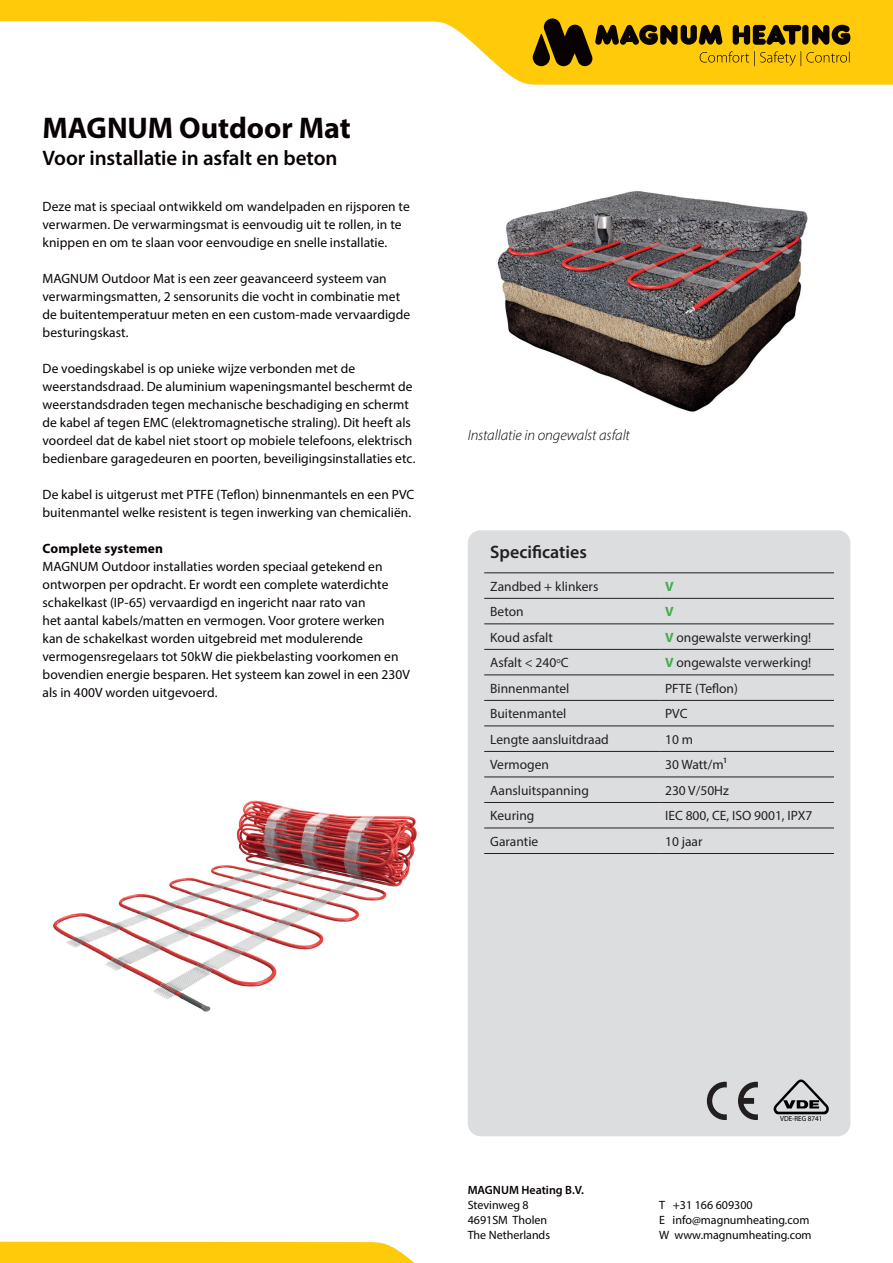
<style>
.page{position:relative;width:893px;height:1263px;background:#fff}
.page>*{position:absolute;margin:0;border:0;box-sizing:border-box;transform-origin:0 0}
.t1{font:700 30px "Myriad Pro";color:#080302}
.t2{font:600 21px "Myriad Pro";letter-spacing:-.005em;color:#080302}
.t3{font:600 18px "Myriad Pro";color:#231f20}
.t4{font:italic 300 15px "Myriad Pro";letter-spacing:-.005em;color:#080302}
.t5{font:13.5px/18px "Myriad Pro";letter-spacing:.005em;color:#080302}
.t6{font:13.5px "Myriad Pro";color:#231f20}
.t7{font:700 13.5px "Myriad Pro";letter-spacing:.01em;color:#080302}
.t8{font:700 13.5px "Myriad Pro";color:#40ae49}
.t9{font:12px/15px "Myriad Pro";color:#080302}
.t10{font:600 12px "Myriad Pro";color:#080302}
.t11{font:7.35px "Myriad Pro";color:#000001;scale:.96 1}
.s1{font-weight:700;color:#40ae49}
</style>
<div class="page">
<div style="left:0;top:1242px;width:414px;height:21px;background:#feca0a"></div>
<svg style="left:0;top:0;width:893px;height:85px"></svg>
<svg style="left:533px;top:18px;width:317px;height:48px;background:#a78407"></svg>
<div style="left:468px;top:530px;width:382px;height:606px;background:#dcdddf;border-radius:13px"></div>
<img style="left:53px;top:800px;width:364px;height:212px">
<img style="left:497px;top:191px;width:311px;height:221px">
<svg style="left:774px;top:1079px;width:55px;height:35px"></svg>
<svg style="left:707px;top:1082px;width:20px;height:38px"></svg>
<svg style="left:738px;top:1082px;width:20px;height:38px"></svg>
<hr style="left:484px;top:573px;width:175px;height:1px;background:#231f20">
<hr style="left:659px;top:573px;width:175px;height:1px;background:#231f20">
<hr style="left:484px;top:598px;width:175px;height:1px;background:#231f20">
<hr style="left:659px;top:598px;width:175px;height:1px;background:#231f20">
<hr style="left:484px;top:624px;width:175px;height:1px;background:#231f20">
<hr style="left:659px;top:624px;width:175px;height:1px;background:#231f20">
<hr style="left:484px;top:649px;width:175px;height:1px;background:#231f20">
<hr style="left:659px;top:649px;width:175px;height:1px;background:#231f20">
<hr style="left:484px;top:675px;width:175px;height:1px;background:#231f20">
<hr style="left:659px;top:675px;width:175px;height:1px;background:#231f20">
<hr style="left:484px;top:700px;width:175px;height:1px;background:#231f20">
<hr style="left:659px;top:700px;width:175px;height:1px;background:#231f20">
<hr style="left:484px;top:726px;width:175px;height:1px;background:#231f20">
<hr style="left:659px;top:726px;width:175px;height:1px;background:#231f20">
<hr style="left:484px;top:751px;width:175px;height:1px;background:#231f20">
<hr style="left:659px;top:751px;width:175px;height:1px;background:#231f20">
<hr style="left:484px;top:777px;width:175px;height:1px;background:#231f20">
<hr style="left:659px;top:777px;width:175px;height:1px;background:#231f20">
<hr style="left:484px;top:802px;width:175px;height:1px;background:#231f20">
<hr style="left:659px;top:802px;width:175px;height:1px;background:#231f20">
<hr style="left:484px;top:828px;width:175px;height:1px;background:#231f20">
<hr style="left:659px;top:828px;width:175px;height:1px;background:#231f20">
<hr style="left:484px;top:853px;width:175px;height:1px;background:#231f20">
<hr style="left:659px;top:853px;width:175px;height:1px;background:#231f20">
<p class="t1" style="left:43px;top:109px;width:310px">MAGNUM Outdoor Mat</p>
<p class="t2" style="left:43px;top:145px;width:296px">Voor installatie in asfalt en beton</p>
<p class="t5" style="left:43px;top:197px;width:369px">Deze mat is speciaal ontwikkeld om wandelpaden en rijsporen te verwarmen. De verwarmingsmat is eenvoudig uit te rollen, in te knippen en om te slaan voor eenvoudige en snelle installatie.</p>
<p class="t5" style="left:43px;top:269px;width:369px">MAGNUM Outdoor Mat is een zeer geavanceerd systeem van verwarmingsmatten, 2 sensorunits die vocht in combinatie met de buitentemperatuur meten en een custom-made vervaardigde besturingskast.</p>
<p class="t5" style="left:43px;top:359px;width:374px">De voedingskabel is op unieke wijze verbonden met de weerstandsdraad. De aluminium wapeningsmantel beschermt de weerstandsdraden tegen mechanische beschadiging en schermt de kabel af tegen EMC (elektromagnetische straling). Dit heeft als voordeel dat de kabel niet stoort op mobiele telefoons, elektrisch bedienbare garagedeuren en poorten, beveiligingsinstallaties etc.</p>
<p class="t5" style="left:43px;top:485px;width:373px">De kabel is uitgerust met PTFE (Teflon) binnenmantels en een PVC buitenmantel welke resistent is tegen inwerking van chemicaliën.</p>
<p class="t7" style="left:43px;top:540px;width:122px">Complete systemen</p>
<p class="t5" style="left:43px;top:557px;width:369px">MAGNUM Outdoor installaties worden speciaal getekend en ontworpen per opdracht. Er wordt een complete waterdichte schakelkast (IP-65) vervaardigd en ingericht naar rato van<br>het aantal kabels/matten en vermogen. Voor grotere werken<br>kan de schakelkast worden uitgebreid met modulerende vermogensregelaars tot 50kW die piekbelasting voorkomen en bovendien energie besparen. Het systeem kan zowel in een 230V als in 400V worden uitgevoerd.</p>
<p class="t4" style="left:468px;top:426px;width:164px">Installatie in ongewalst asfalt</p>
<p class="t3" style="left:490px;top:541px;width:98px">Specificaties</p>
<p class="t6" style="left:490px;top:578px;width:110px">Zandbed + klinkers</p>
<p class="t8" style="left:665px;top:577px;width:10px">V</p>
<p class="t6" style="left:490px;top:603px;width:35px">Beton</p>
<p class="t8" style="left:665px;top:603px;width:10px">V</p>
<p class="t6" style="left:490px;top:629px;width:64px">Koud asfalt</p>
<p class="t6" style="left:665px;top:629px;width:148px"><span class="s1">V</span> ongewalste verwerking!</p>
<p class="t6" style="left:490px;top:654px;width:80px">Asfalt &lt; 240<sup>o</sup>C</p>
<p class="t6" style="left:665px;top:654px;width:148px"><span class="s1">V</span> ongewalste verwerking!</p>
<p class="t6" style="left:490px;top:680px;width:81px">Binnenmantel</p>
<p class="t6" style="left:665px;top:680px;width:74px">PFTE (Teflon)</p>
<p class="t6" style="left:490px;top:705px;width:78px">Buitenmantel</p>
<p class="t6" style="left:665px;top:705px;width:24px">PVC</p>
<p class="t6" style="left:490px;top:731px;width:120px">Lengte aansluitdraad</p>
<p class="t6" style="left:665px;top:731px;width:29px">10 m</p>
<p class="t6" style="left:490px;top:756px;width:60px">Vermogen</p>
<p class="t6" style="left:665px;top:756px;width:63px">30 Watt/m1</p>
<p class="t6" style="left:490px;top:782px;width:100px">Aansluitspanning</p>
<p class="t6" style="left:665px;top:782px;width:65px">230 V/50Hz</p>
<p class="t6" style="left:490px;top:807px;width:46px">Keuring</p>
<p class="t6" style="left:665px;top:807px;width:149px">IEC 800, CE, ISO 9001, IPX7</p>
<p class="t6" style="left:490px;top:833px;width:50px">Garantie</p>
<p class="t6" style="left:665px;top:833px;width:39px">10 jaar</p>
<p class="t11" style="left:780px;top:1114px;width:45px">VDE-REG 8741</p>
<p class="t10" style="left:468px;top:1182px;width:118px">MAGNUM Heating B.V.</p>
<p class="t9" style="left:468px;top:1197px;width:84px">Stevinweg 8<br>4691SM Tholen<br>The Netherlands</p>
<p class="t9" style="left:659px;top:1197px;width:154px">T +31 166 609300<br>E info@magnumheating.com<br>W www.magnumheating.com</p>
</div>
